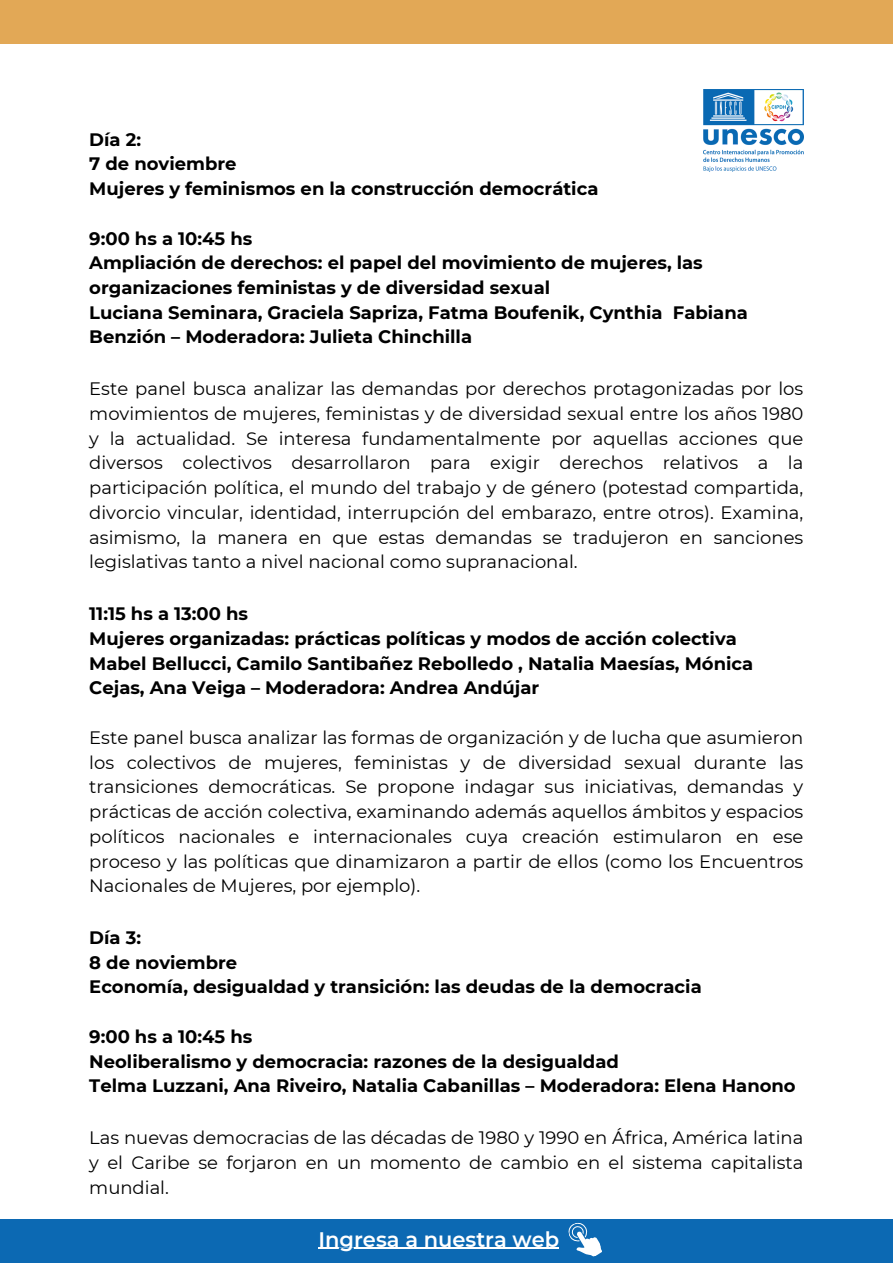
<style>
.page{position:relative;width:893px;height:1264px;background:#fff}
.page>*{position:absolute;margin:0;border:0;box-sizing:border-box;transform-origin:0 0}
.t1{font:600 21px "Montserrat";color:#fff}
.t2{font:18px/24.8px "Montserrat";color:#000;text-align:justify}
.t3{font:700 18px/24.8px "Montserrat";color:#000}
</style>
<div class="page">
<img style="left:703px;top:89px;width:100px;height:82px">
<div style="left:0;top:1218px;width:892px;height:44px;background:#0c69b3"></div>
<div style="left:0;top:0;width:892px;height:44px;background:#e2a856"></div>
<hr style="left:318px;top:1247px;width:241px;height:1px;background:#fff">
<svg style="left:568px;top:1222px;width:34px;height:35px"></svg>
<p class="t3" style="left:89px;top:127px;width:53px">Día 2:</p>
<p class="t3" style="left:89px;top:151px;width:149px">7 de noviembre</p>
<p class="t3" style="left:89px;top:176px;width:510px">Mujeres y feminismos en la construcción democrática</p>
<p class="t3" style="left:89px;top:226px;width:165px">9:00 hs a 10:45 hs</p>
<p class="t3" style="left:89px;top:250px;width:615px">Ampliación de derechos: el papel del movimiento de mujeres, las organizaciones feministas y de diversidad sexual</p>
<p class="t3" style="left:89px;top:300px;width:660px">Luciana Seminara, Graciela Sapriza, Fatma Boufenik, Cynthia Fabiana<br>Benzión – Moderadora: Julieta Chinchilla</p>
<p class="t2" style="left:89px;top:376px;width:715px">Este panel busca analizar las demandas por derechos protagonizadas por los movimientos de mujeres, feministas y de diversidad sexual entre los años 1980 y la actualidad. Se interesa fundamentalmente por aquellas acciones que diversos colectivos desarrollaron para exigir derechos relativos a la participación política, el mundo del trabajo y de género (potestad compartida, divorcio vincular, identidad, interrupción del embarazo, entre otros). Examina, asimismo, la manera en que estas demandas se tradujeron en sanciones legislativas tanto a nivel nacional como supranacional.</p>
<p class="t3" style="left:89px;top:601px;width:160px">11:15 hs a 13:00 hs</p>
<p class="t3" style="left:89px;top:626px;width:649px">Mujeres organizadas: prácticas políticas y modos de acción colectiva</p>
<p class="t3" style="left:89px;top:650px;width:665px">Mabel Bellucci, Camilo Santibañez Rebolledo , Natalia Maesías, Mónica<br>Cejas, Ana Veiga – Moderadora: Andrea Andújar</p>
<p class="t2" style="left:89px;top:725px;width:715px">Este panel busca analizar las formas de organización y de lucha que asumieron los colectivos de mujeres, feministas y de diversidad sexual durante las transiciones democráticas. Se propone indagar sus iniciativas, demandas y prácticas de acción colectiva, examinando además aquellos ámbitos y espacios políticos nacionales e internacionales cuya creación estimularon en ese proceso y las políticas que dinamizaron a partir de ellos (como los Encuentros Nacionales de Mujeres, por ejemplo).</p>
<p class="t3" style="left:89px;top:925px;width:53px">Día 3:</p>
<p class="t3" style="left:89px;top:949px;width:149px">8 de noviembre</p>
<p class="t3" style="left:89px;top:974px;width:614px">Economía, desigualdad y transición: las deudas de la democracia</p>
<p class="t3" style="left:89px;top:1024px;width:165px">9:00 hs a 10:45 hs</p>
<p class="t3" style="left:89px;top:1048px;width:531px">Neoliberalismo y democracia: razones de la desigualdad</p>
<p class="t3" style="left:89px;top:1073px;width:708px">Telma Luzzani, Ana Riveiro, Natalia Cabanillas – Moderadora: Elena Hanono</p>
<p class="t2" style="left:89px;top:1125px;width:715px">Las nuevas democracias de las décadas de 1980 y 1990 en África, América latina y el Caribe se forjaron en un momento de cambio en el sistema capitalista mundial.</p>
<p class="t1" style="left:318px;top:1226px;width:242px">Ingresa a nuestra web</p>
</div>
